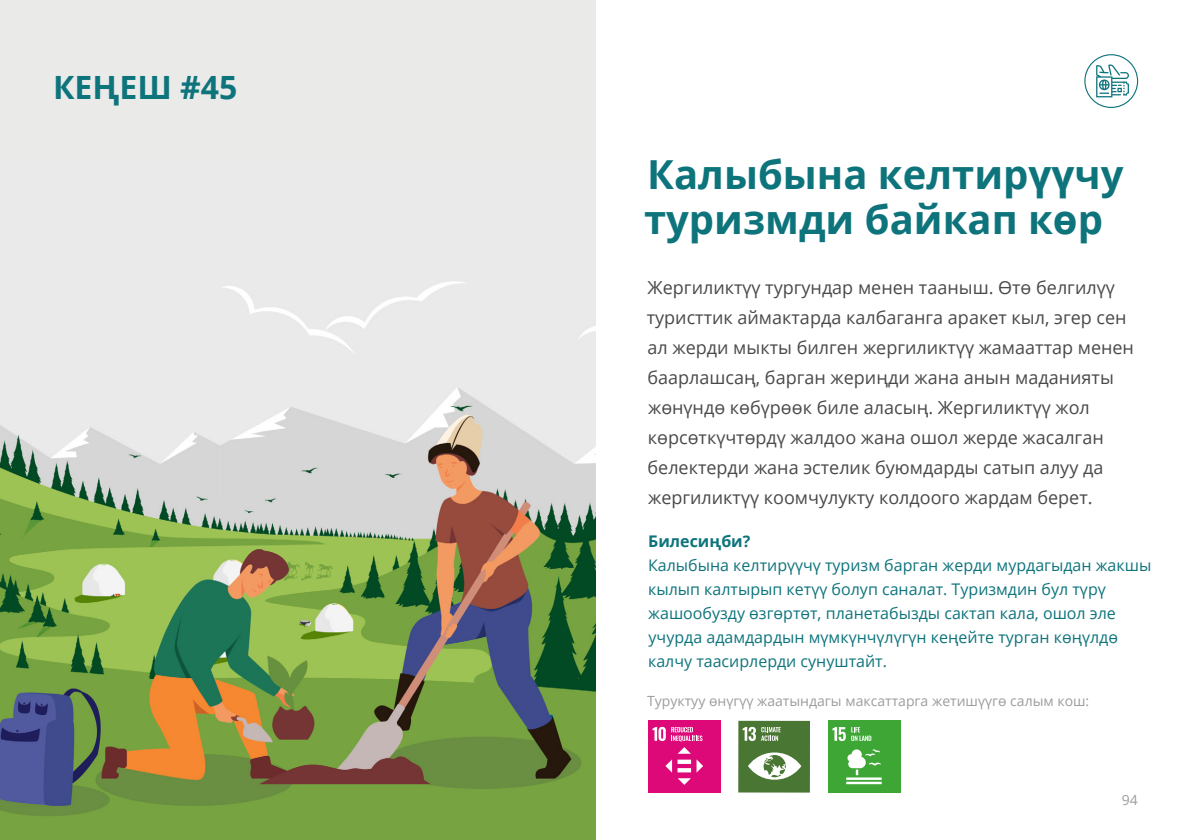
<style>
.page{position:relative;width:1191px;height:840px;background:#fff}
.page>*{position:absolute;margin:0;border:0;box-sizing:border-box;transform-origin:0 0}
.t1{font:700 40px/45px "Open Sans";color:#0e747c}
.t2{font:700 32px "Open Sans";color:#0e747c}
.t3{font:18px/30px "Open Sans";color:#494949}
.t4{font:16px/24px "Open Sans";color:#0e747c}
.t5{font:700 16px "Open Sans";color:#0e747c}
.t6{font:14px "Open Sans";color:#9d9d9d}
</style>
<div class="page">
<img style="left:0;top:162px;width:595px;height:677px">
<div style="left:0;top:0;width:596px;height:162px;background:#eaeae9"></div>
<div style="left:738px;top:720px;width:72px;height:72px;background:#4a7634"></div>
<svg style="left:742px;top:726px;width:38px;height:14px"></svg>
<svg style="left:748px;top:752px;width:53px;height:27px"></svg>
<div style="left:828px;top:720px;width:72px;height:72px;background:#3ea635"></div>
<svg style="left:832px;top:727px;width:13px;height:13px"></svg>
<svg style="left:851px;top:727px;width:20px;height:13px"></svg>
<hr style="left:846px;top:777px;width:35px;height:2px;background:#fff">
<hr style="left:846px;top:781px;width:35px;height:2px;background:#fff">
<svg style="left:847px;top:749px;width:33px;height:25px"></svg>
<div style="left:648px;top:720px;width:72px;height:72px;background:#dd0979"></div>
<svg style="left:652px;top:726px;width:50px;height:27px"></svg>
<svg style="left:678px;top:759px;width:25px;height:25px"></svg>
<svg style="left:665px;top:759px;width:7px;height:13px"></svg>
<svg style="left:1084px;top:54px;width:54px;height:54px"></svg>
<h2 class="t2" style="left:53px;top:65px;width:186px">КЕҢЕШ #45</h2>
<h1 class="t1" style="left:644px;top:151px;width:481px">Калыбына келтирүүчу туризмди байкап көр</h1>
<p class="t3" style="left:647px;top:272px;width:489px">Жергиликтүү тургундар менен тааныш. Өтө белгилүү туристтик аймактарда калбаганга аракет кыл, эгер сен ал жерди мыкты билген жергиликтүү жамааттар менен баарлашсаң, барган жериңди жана анын маданияты жөнүндө көбүрөөк биле аласың. Жергиликтүү жол көрсөткүчтөрдү жалдоо жана ошол жерде жасалган белектерди жана эстелик буюмдарды сатып алуу да жергиликтүү коомчулукту колдоого жардам берет.</p>
<p class="t5" style="left:648px;top:529px;width:104px">Билесиңби?</p>
<p class="t4" style="left:648px;top:552px;width:505px">Калыбына келтирүүчү туризм барган жерди мурдагыдан жакшы кылып калтырып кетүү болуп саналат. Туризмдин бул түрү жашообузду өзгөртөт, планетабызды сактап кала, ошол эле учурда адамдардын мүмкүнчүлүгүн кеңейте турган көңүлдө калчу таасирлерди сунуштайт.</p>
<p class="t6" style="left:647px;top:690px;width:444px">Туруктуу өнүгүү жаатындагы максаттарга жетишүүгө салым кош:</p>
<p class="t6" style="left:1121px;top:789px;width:18px">94</p>
</div>
